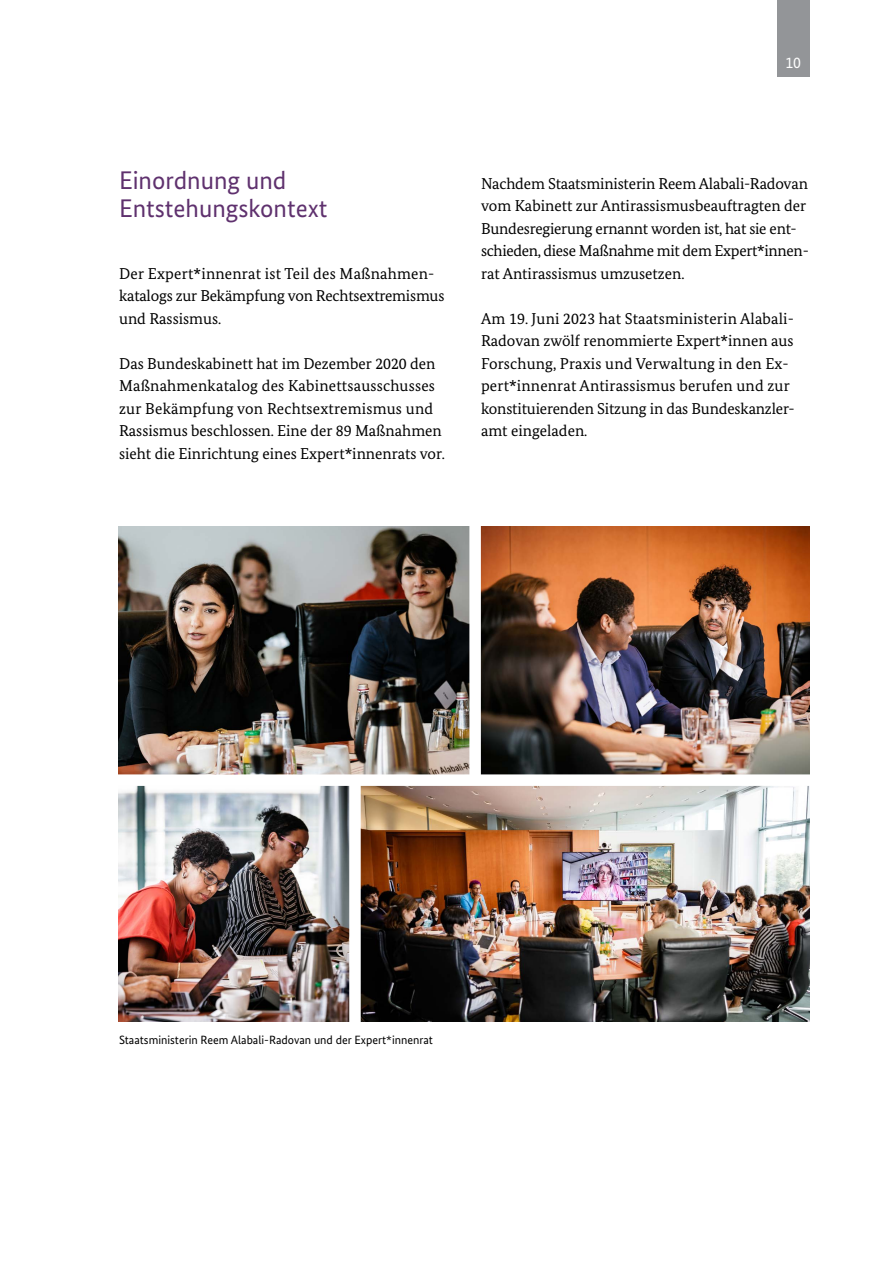
<style>
.page{position:relative;width:893px;height:1263px;background:#fff}
.page>*{position:absolute;margin:0;border:0;box-sizing:border-box;transform-origin:0 0}
.t1{font:25.5px/28.5px "Bundes Sans";color:#5f316e}
.P-Copy_10_5_15{font:15.75px/22.5px "Bundes Serif";color:#000}
.t2{font:15.75px "Bundes Sans";color:#fff}
.t3{font:12px "Bundes Sans";color:#000}
</style>
<div class="page">
<div style="left:777px;top:0;width:33px;height:77px;background:#939598"></div>
<img style="left:118px;top:526px;width:351px;height:248px">
<img style="left:118px;top:786px;width:691px;height:235px">
<img style="left:481px;top:526px;width:329px;height:248px">
<div style="left:349px;top:781px;width:12px;height:248px;background:#fff"></div>
<p class="t2" style="left:785px;top:54px;width:17px">10</p>
<h2 class="t1" style="left:119px;top:166px;width:210px">Einordnung und<br>Entstehungskontext</h2>
<p class="P-Copy_10_5_15" style="left:119px;top:262px;width:327px">Der Expert*innenrat ist Teil des Maßnahmen&shy;katalogs zur Bekämpfung von Rechtsextremismus und Rassismus.</p>
<p class="P-Copy_10_5_15" style="left:119px;top:352px;width:328px">Das Bundeskabinett hat im Dezember 2020 den Maßnahmenkatalog des Kabinettsausschusses zur Bekämpfung von Rechtsextremismus und Rassismus beschlossen. Eine der 89 Maßnahmen sieht die Einrichtung eines Expert*innenrats vor.</p>
<p class="P-Copy_10_5_15" style="left:481px;top:172px;width:329px">Nachdem Staatsministerin Reem Alabali-Radovan vom Kabinett zur Antirassismusbeauftragten der Bundesregierung ernannt worden ist, hat sie ent&shy;schieden, diese Maßnahme mit dem Expert*innen&shy;rat Antirassismus umzusetzen.</p>
<p class="P-Copy_10_5_15" style="left:481px;top:307px;width:315px">Am 19. Juni 2023 hat Staatsministerin Alabali-Radovan zwölf renommierte Expert*innen aus Forschung, Praxis und Verwaltung in den Ex&shy;pert*innenrat Antirassismus berufen und zur konstituierenden Sitzung in das Bundeskanzler&shy;amt eingeladen.</p>
<p class="t3" style="left:119px;top:1033px;width:315px">Staatsministerin Reem Alabali-Radovan und der Expert*innenrat</p>
</div>
